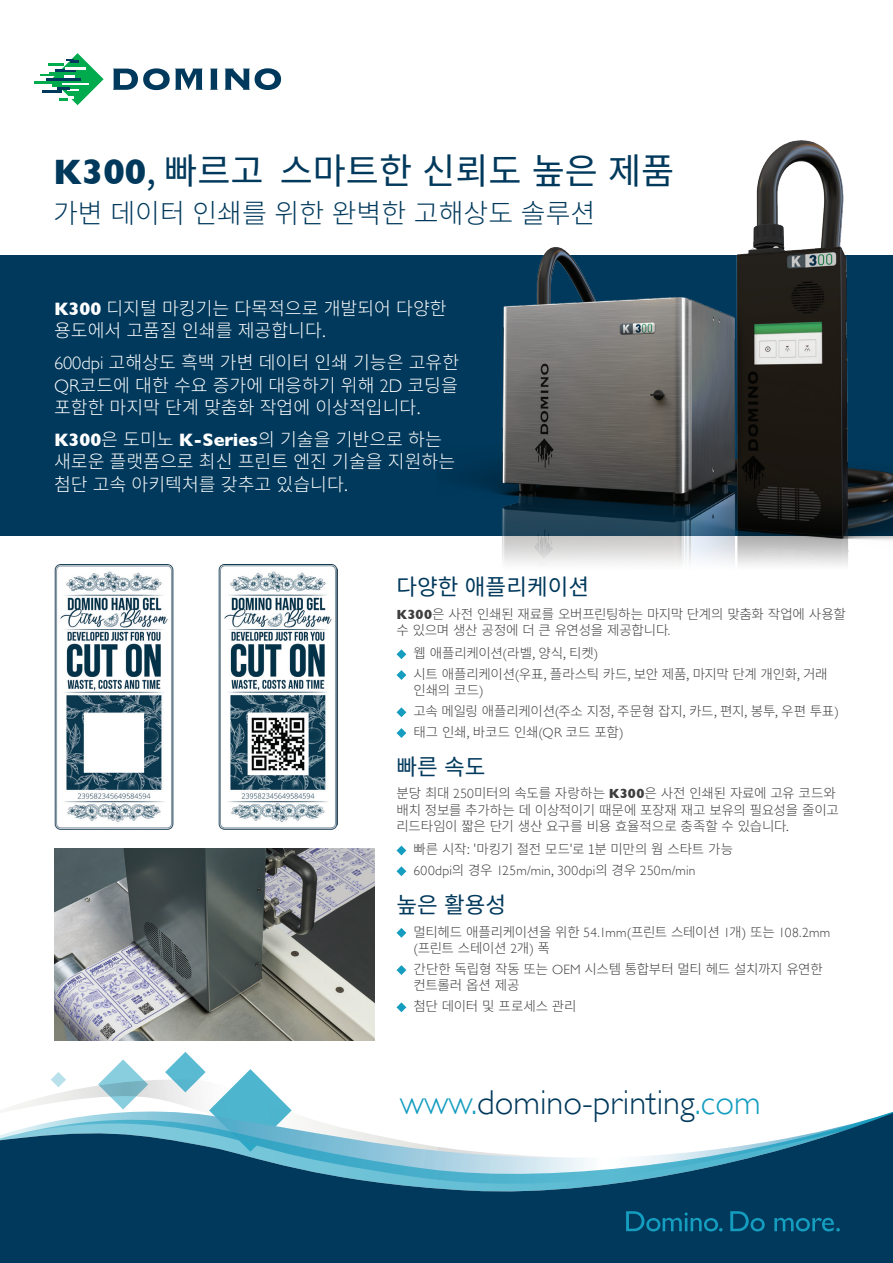
<style>
.page{position:relative;width:893px;height:1263px;background:#fff}
.page>*{position:absolute;margin:0;border:0;box-sizing:border-box;transform-origin:0 0}
._2pp_Main_Head_Medium{font:36px "Noto Sans CJ Kkr";color:#00395c}
.Domino_URL{font:300 34.5px "Gill Sans";color:#00395c}
._2pp_Strapline{font:300 27px "Noto Sans CJ Kkr";color:#00395c}
._2pp_Bullet_Text{font:22.5px "Noto Sans CJ Kkr";color:#00395c}
._2pp_Sub_Head_Centred{font:22.5px "Noto Sans CJ Kkr";color:#00395c}
._2pp_Intro_White{font:300 18.3px/22.8px "Noto Sans CJ Kkr";color:#fff}
._2pp_Bullet_Text-2{font:300 13.5px/16.5px "Noto Sans CJ Kkr";letter-spacing:-.02em;color:#3e3e3f}
._2pp_Bullet_Text-3{font:300 13.5px "Gill Sans";letter-spacing:.02em;color:#3e3e3f}
.s1{font-family:"Gill Sans";font-weight:700}
.s2{font-family:"Gill Sans"}
.s3{font-family:"Noto Sans CJ Kkr"}
.s4{color:#149dbf}
</style>
<div class="page">
<img style="left:54px;top:849px;width:321px;height:191px">
<div style="left:0;top:256px;width:893px;height:280px;background:#00395c"></div>
<svg style="left:103px;top:1059px;width:40px;height:20px"></svg>
<svg style="left:41px;top:1079px;width:124px;height:19px"></svg>
<svg style="left:51px;top:1072px;width:15px;height:15px"></svg>
<svg style="left:11px;top:1098px;width:154px;height:10px"></svg>
<svg style="left:165px;top:1052px;width:124px;height:56px"></svg>
<svg style="left:0;top:1108px;width:893px;height:155px;fill:#00395c"></svg>
<svg style="left:210px;top:69px;width:8px;height:21px"></svg>
<svg style="left:225px;top:68px;width:56px;height:22px"></svg>
<svg style="left:113px;top:68px;width:90px;height:22px"></svg>
<hr style="left:34px;top:81px;width:29px;height:2px;background:#00ab4d">
<svg style="left:40px;top:53px;width:64px;height:52px"></svg>
<svg style="left:626px;top:1211px;width:214px;height:20px"></svg>
<svg style="left:396px;top:649px;width:10px;height:10px"></svg>
<svg style="left:396px;top:670px;width:10px;height:10px"></svg>
<svg style="left:396px;top:707px;width:10px;height:10px"></svg>
<svg style="left:396px;top:728px;width:10px;height:10px"></svg>
<svg style="left:396px;top:845px;width:10px;height:10px"></svg>
<svg style="left:396px;top:866px;width:10px;height:10px"></svg>
<svg style="left:396px;top:928px;width:10px;height:10px"></svg>
<svg style="left:396px;top:965px;width:10px;height:10px"></svg>
<svg style="left:396px;top:1002px;width:10px;height:10px"></svg>
<img style="left:438px;top:140px;width:455px;height:425px">
<img style="left:54px;top:564px;width:119px;height:265px">
<img style="left:218px;top:564px;width:120px;height:265px">
<p class="_2pp_Main_Head_Medium" style="left:53px;top:151px;width:623px"><span class="s1">K300</span>, 빠르고 스마트한 신뢰도 높은 제품</p>
<p class="_2pp_Strapline" style="left:53px;top:197px;width:544px">가변 데이터 인쇄를 위한 완벽한 고해상도 솔루션</p>
<p class="_2pp_Intro_White" style="left:54px;top:297px;width:394px"><span class="s1">K300</span> 디지털 마킹기는 다목적으로 개발되어 다양한 용도에서 고품질 인쇄를 제공합니다.</p>
<p class="_2pp_Intro_White" style="left:54px;top:351px;width:407px;text-align:justify"><span class="s2">600dpi</span> 고해상도 흑백 가변 데이터 인쇄 기능은 고유한 <span class="s2">QR</span>코드에 대한 수요 증가에 대응하기 위해 <span class="s2">2D</span> 코딩을 포함한 마지막 단계 맞춤화 작업에 이상적입니다.</p>
<p class="_2pp_Intro_White" style="left:54px;top:428px;width:403px"><span class="s1">K300</span>은 도미노 <span class="s1">K-Series</span>의 기술을 기반으로 하는 새로운 플랫폼으로 최신 프린트 엔진 기술을 지원하는 첨단 고속 아키텍처를 갖추고 있습니다.</p>
<p class="_2pp_Bullet_Text" style="left:396px;top:574px;width:194px">다양한 애플리케이션</p>
<p class="_2pp_Bullet_Text-2" style="left:396px;top:606px;width:451px"><span class="s1">K300</span>은 사전 인쇄된 재료를 오버프린팅하는 마지막 단계의 맞춤화 작업에 사용할 수 있으며 생산 공정에 더 큰 유연성을 제공합니다<span class="s2">.</span></p>
<p class="_2pp_Bullet_Text-2" style="left:414px;top:645px;width:186px">웹 애플리케이션<span class="s2">(</span>라벨, 양식, 티켓<span class="s2">)</span></p>
<p class="_2pp_Bullet_Text-2" style="left:414px;top:666px;width:416px">시트 애플리케이션<span class="s2">(</span>우표, 플라스틱 카드, 보안 제품, 마지막 단계 개인화, 거래 인쇄의 코드<span class="s2">)</span></p>
<p class="_2pp_Bullet_Text-2" style="left:414px;top:703px;width:427px">고속 메일링 애플리케이션<span class="s2">(</span>주소 지정, 주문형 잡지, 카드, 편지, 봉투, 우편 투표<span class="s2">)</span></p>
<p class="_2pp_Bullet_Text-2" style="left:414px;top:724px;width:211px">태그 인쇄, 바코드 인쇄<span class="s2">(QR</span> 코드 포함<span class="s2">)</span></p>
<p class="_2pp_Sub_Head_Centred" style="left:396px;top:754px;width:91px">빠른 속도</p>
<p class="_2pp_Bullet_Text-2" style="left:396px;top:785px;width:444px">분당 최대 <span class="s2">250</span>미터의 속도를 자랑하는 <span class="s1">K300</span>은 사전 인쇄된 자료에 고유 코드와 배치 정보를 추가하는 데 이상적이기 때문에 포장재 재고 보유의 필요성을 줄이고 리드타임이 짧은 단기 생산 요구를 비용 효율적으로 충족할 수 있습니다.</p>
<p class="_2pp_Bullet_Text-2" style="left:414px;top:841px;width:321px">빠른 시작: '마킹기 절전 모드'로 1분 미만의 웜 스타트 가능</p>
<p class="_2pp_Bullet_Text-3" style="left:414px;top:860px;width:283px">600dpi<span class="s3">의 경우</span> 125m/min<span class="s3">,</span> 300dpi<span class="s3">의 경우</span> 250m/min</p>
<p class="_2pp_Sub_Head_Centred" style="left:396px;top:892px;width:111px">높은 활용성</p>
<p class="_2pp_Bullet_Text-2" style="left:414px;top:924px;width:418px">멀티헤드 애플리케이션을 위한 <span class="s2">54.1mm(</span>프린트 스테이션 <span class="s2">1</span>개<span class="s2">)</span> 또는 <span class="s2">108.2mm (</span>프린트 스테이션 <span class="s2">2</span>개<span class="s2">)</span> 폭</p>
<p class="_2pp_Bullet_Text-2" style="left:414px;top:961px;width:411px">간단한 독립형 작동 또는 <span class="s2">OEM</span> 시스템 통합부터 멀티 헤드 설치까지 유연한 컨트롤러 옵션 제공</p>
<p class="_2pp_Bullet_Text-2" style="left:414px;top:998px;width:165px">첨단 데이터 및 프로세스 관리</p>
<p class="Domino_URL" style="left:400px;top:1075px;width:362px"><span class="s4">www.</span>domino-printing<span class="s4">.com</span></p>
</div>
